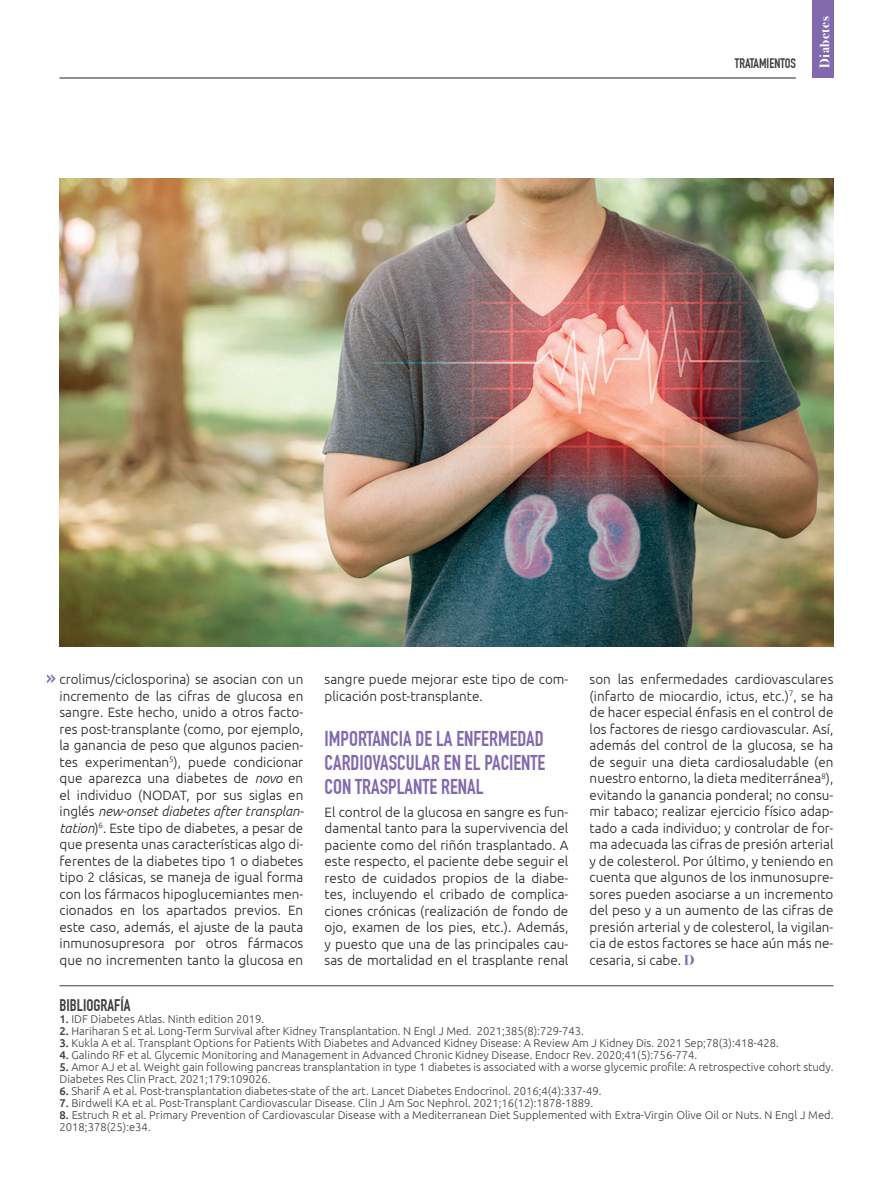
<style>
.page{position:relative;width:893px;height:1191px;background:#fff}
.page>*{position:absolute;margin:0;border:0;box-sizing:border-box;transform-origin:0 0}
.t1{font:22.5px "DIN Engschrift Std";color:#8169ae}
.t2{font:21px/24px "DIN Engschrift Std";color:#8169ae;text-align:justify}
.t3{font:16.5px "DIN Engschrift Std";color:#3e3e3f}
.t4{font:300 13.5px/16.5px "Ubuntu";color:#231f20;text-align:justify}
.t5{font:13.5px "DIN Engschrift Std";color:#3e3e3f}
.t6{font:700 13.5px "Bodoni Svty Two ITCTT";letter-spacing:.04em;color:#fff}
.t7{font:300 11.25px/12px "Ubuntu";color:#3e3e3f}
.s1{font-style:italic}
.s2{font-weight:500}
</style>
<div class="page">
<hr style="left:60px;top:78px;width:736px;height:1px;background:#231f20">
<div style="left:812px;top:0;width:21px;height:78px;background:#8169ae"></div>
<svg style="left:684px;top:955px;width:10px;height:10px"></svg>
<hr style="left:60px;top:985px;width:773px;height:1px;background:#3e3e3f">
<img style="left:59px;top:179px;width:774px;height:468px">
<p class="t5" style="left:735px;top:55px;width:63px">TRATAMIENTOS</p>
<p class="t6" style="left:813px;top:68px;width:53px;rotate:-90deg">Diabetes</p>
<p class="t4" style="left:60px;top:671px;width:246px">crolimus/ciclosporina) se asocian con un incremento de las cifras de glucosa en sangre. Este hecho, unido a otros facto&shy;res post-transplante (como, por ejemplo, la ganancia de peso que algunos pacien&shy;tes experimentan<sup>5</sup>), puede condicionar que aparezca una diabetes de <span class="s1">novo</span> en el individuo (NODAT, por sus siglas en inglés <span class="s1">new-onset diabetes after transplan&shy;tation</span>)<sup>6</sup>. Este tipo de diabetes, a pesar de que presenta unas características algo di&shy;ferentes de la diabetes tipo 1 o diabetes tipo 2 clásicas, se maneja de igual forma con los fármacos hipoglucemiantes men&shy;cionados en los apartados previos. En este caso, además, el ajuste de la pauta inmunosupresora por otros fármacos que no incrementen tanto la glucosa en</p>
<p class="t4" style="left:325px;top:671px;width:245px">sangre puede mejorar este tipo de com&shy;plicación post-transplante.</p>
<p class="t1" style="left:46px;top:663px;width:11px">»</p>
<p class="t2" style="left:325px;top:726px;width:222px">IMPORTANCIA DE LA ENFERMEDAD CARDIOVASCULAR EN EL PACIENTE CON TRASPLANTE RENAL</p>
<p class="t4" style="left:325px;top:803px;width:245px">El control de la glucosa en sangre es fun&shy;damental tanto para la supervivencia del paciente como del riñón trasplantado. A este respecto, el paciente debe seguir el resto de cuidados propios de la diabe&shy;tes, incluyendo el cribado de complica&shy;ciones crónicas (realización de fondo de ojo, examen de los pies, etc.). Además, y puesto que una de las principales cau&shy;sas de mortalidad en el trasplante renal</p>
<p class="t4" style="left:590px;top:671px;width:245px">son las enfermedades cardiovasculares (infarto de miocardio, ictus, etc.)<sup>7</sup>, se ha de hacer especial énfasis en el control de los factores de riesgo cardiovascular. Así, además del control de la glucosa, se ha de seguir una dieta cardiosaludable (en nuestro entorno, la dieta mediterránea<sup>8</sup>), evitando la ganancia ponderal; no consu&shy;mir tabaco; realizar ejercicio físico adap&shy;tado a cada individuo; y controlar de for&shy;ma adecuada las cifras de presión arterial y de colesterol. Por último, y teniendo en cuenta que algunos de los inmunosupre&shy;sores pueden asociarse a un incremento del peso y a un aumento de las cifras de presión arterial y de colesterol, la vigilan&shy;cia de estos factores se hace aún más ne&shy;cesaria, si cabe.</p>
<p class="t3" style="left:60px;top:995px;width:72px">BIBLIOGRAFÍA</p>
<p class="t7" style="left:60px;top:1012px;width:206px"><span class="s2">1.</span> IDF Diabetes Atlas. Ninth edition 2019.</p>
<p class="t7" style="left:60px;top:1024px;width:526px"><span class="s2">2.</span> Hariharan S et al. Long-Term Survival after Kidney Transplantation. N Engl J Med. 2021;385(8):729-743.</p>
<p class="t7" style="left:60px;top:1036px;width:721px"><span class="s2">3.</span> Kukla A et al. Transplant Options for Patients With Diabetes and Advanced Kidney Disease: A Review Am J Kidney Dis. 2021 Sep;78(3):418-428.</p>
<p class="t7" style="left:60px;top:1048px;width:639px"><span class="s2">4.</span> Galindo RF et al. Glycemic Monitoring and Management in Advanced Chronic Kidney Disease. Endocr Rev. 2020;41(5):756-774.</p>
<p class="t7" style="left:60px;top:1060px;width:775px"><span class="s2">5.</span> Amor AJ et al. Weight gain following pancreas transplantation in type 1 diabetes is associated with a worse glycemic profile: A retrospective cohort study.<br>Diabetes Res Clin Pract. 2021;179:109026.</p>
<p class="t7" style="left:60px;top:1084px;width:544px"><span class="s2">6.</span> Sharif A et al. Post-transplantation diabetes-state of the art. Lancet Diabetes Endocrinol. 2016;4(4):337-49.</p>
<p class="t7" style="left:60px;top:1096px;width:535px"><span class="s2">7.</span> Birdwell KA et al. Post-Transplant Cardiovascular Disease. Clin J Am Soc Nephrol. 2021;16(12):1878-1889.</p>
<p class="t7" style="left:60px;top:1108px;width:775px"><span class="s2">8.</span> Estruch R et al. Primary Prevention of Cardiovascular Disease with a Mediterranean Diet Supplemented with Extra-Virgin Olive Oil or Nuts. N Engl J Med.<br>2018;378(25):e34.</p>
</div>
